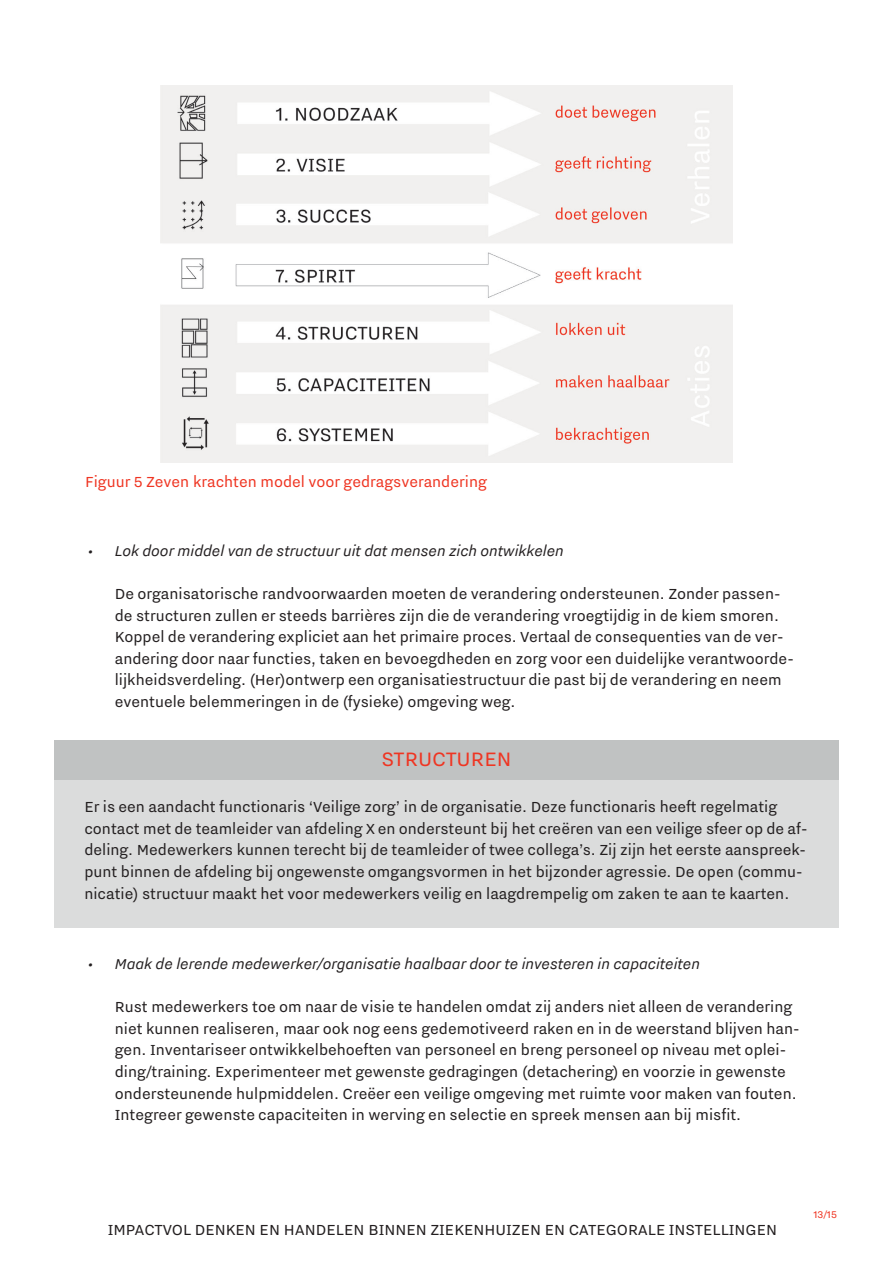
<style>
.page{position:relative;width:893px;height:1263px;background:#fff}
.page>*{position:absolute;margin:0;border:0;box-sizing:border-box;transform-origin:0 0}
.t1{font:24px "Nitti Grotesk";color:#ef3522}
.t2{font:18px/21.6px "Nitti Grotesk";color:#231f20}
.t3{font:italic 18px "Nitti Grotesk";color:#231f20}
.t4{font:18px "Nitti Grotesk";color:#ef3522}
.t5{font:12px "Nitti Grotesk";color:#ef3522}
</style>
<div class="page">
<div style="left:54px;top:740px;width:785px;height:187px;background:#dbdcdc"></div>
<div style="left:54px;top:740px;width:785px;height:40px;background:#c0c2c2"></div>
<img style="left:161px;top:85px;width:571px;height:378px">
<p class="t4" style="left:85px;top:471px;width:403px">Figuur 5 Zeven krachten model voor gedragsverandering</p>
<p class="t3" style="left:88px;top:540px;width:477px">• Lok door middel van de structuur uit dat mensen zich ontwikkelen</p>
<p class="t2" style="left:115px;top:582px;width:681px">De organisatorische randvoorwaarden moeten de verandering ondersteunen. Zonder passen&shy;de structuren zullen er steeds barrières zijn die de verandering vroegtijdig in de kiem smoren.<br>Koppel de verandering expliciet aan het primaire proces. Vertaal de consequenties van de ver&shy;andering door naar functies, taken en bevoegdheden en zorg voor een duidelijke verantwoorde&shy;lijkheidsverdeling. (Her)ontwerp een organisatiestructuur die past bij de verandering en neem eventuele belemmeringen in de (fysieke) omgeving weg.</p>
<h1 class="t1" style="left:381px;top:745px;width:132px">STRUCTUREN</h1>
<p class="t2" style="left:84px;top:796px;width:725px">Er is een aandacht functionaris ‘Veilige zorg’ in de organisatie. Deze functionaris heeft regelmatig contact met de teamleider van afdeling X en ondersteunt bij het creëren van een veilige sfeer op de af&shy;deling. Medewerkers kunnen terecht bij de teamleider of twee collega’s. Zij zijn het eerste aanspreek&shy;punt binnen de afdeling bij ongewenste omgangsvormen in het bijzonder agressie. De open (commu&shy;nicatie) structuur maakt het voor medewerkers veilig en laagdrempelig om zaken te aan te kaarten.</p>
<p class="t3" style="left:88px;top:953px;width:614px">• Maak de lerende medewerker/organisatie haalbaar door te investeren in capaciteiten</p>
<p class="t2" style="left:115px;top:996px;width:686px">Rust medewerkers toe om naar de visie te handelen omdat zij anders niet alleen de verandering niet kunnen realiseren, maar ook nog eens gedemotiveerd raken en in de weerstand blijven han&shy;gen. Inventariseer ontwikkelbehoeften van personeel en breng personeel op niveau met oplei&shy;ding/training. Experimenteer met gewenste gedragingen (detachering) en voorzie in gewenste ondersteunende hulpmiddelen. Creëer een veilige omgeving met ruimte voor maken van fouten.<br>Integreer gewenste capaciteiten in werving en selectie en spreek mensen aan bij misfit.</p>
<p class="t2" style="left:108px;top:1218px;width:671px">IMPACTVOL DENKEN EN HANDELEN BINNEN ZIEKENHUIZEN EN CATEGORALE INSTELLINGEN</p>
<p class="t5" style="left:813px;top:1208px;width:25px">13/15</p>
</div>
